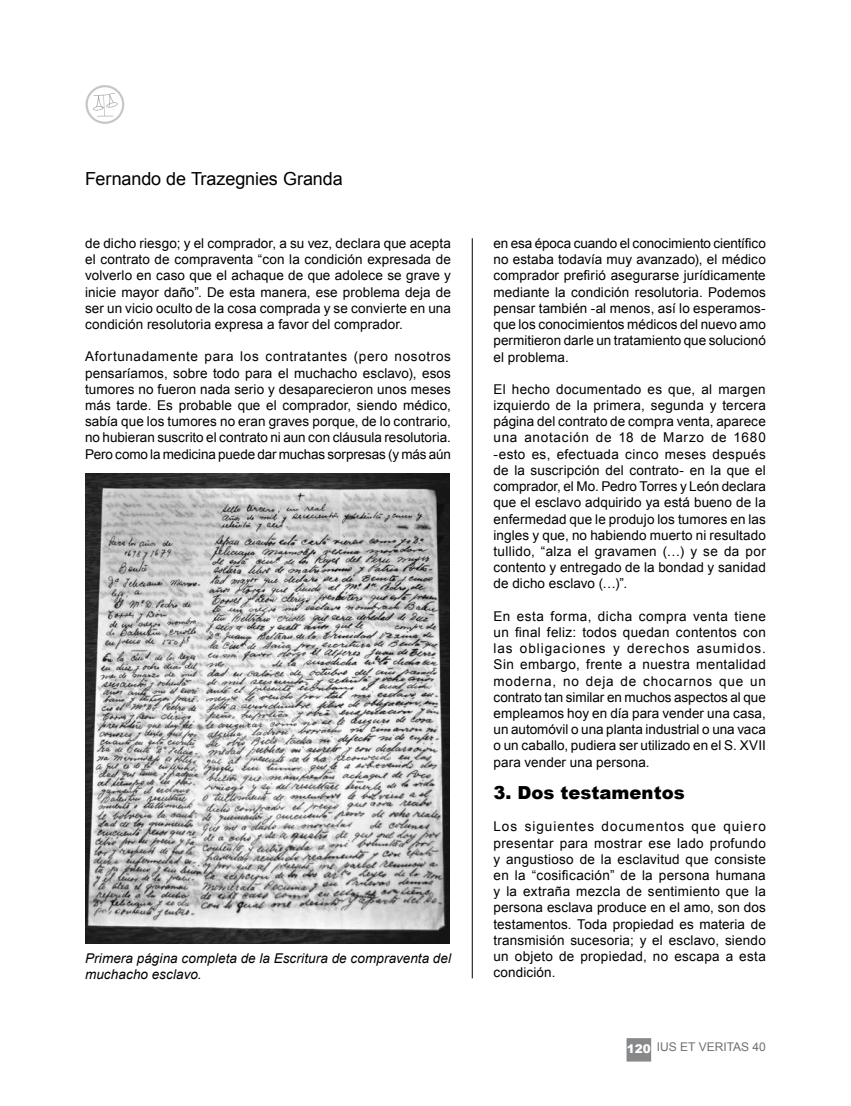
<style>
.page{position:relative;width:851px;height:1106px;background:#fff}
.page>*{position:absolute;margin:0;border:0;box-sizing:border-box;transform-origin:0 0}
.t1{font:18px "Arial";letter-spacing:-.005em;color:#000}
.t2{font:900 18px "Arial";color:#000}
.t3{font:13.5px/16.2px "Arial";letter-spacing:.01em;color:#000;text-align:justify}
.t4{font:italic 13.5px/16.2px "Arial";letter-spacing:.005em;color:#000}
.t5{font:12px "Arial";color:#707173}
.s1{font-weight:900;color:#fff}
</style>
<div class="page">
<hr style="left:472px;top:238px;width:1px;height:740px;background:#000">
<div style="left:626px;top:1038px;width:25px;height:23px;background:#87888a;border:2px solid #87888a"></div>
<svg style="left:85px;top:85px;width:39px;height:39px"></svg>
<img style="left:85px;top:473px;width:365px;height:470px">
<h1 class="t1" style="left:85px;top:167px;width:259px">Fernando de Trazegnies Granda</h1>
<p class="t3" style="left:85px;top:235px;width:367px">de dicho riesgo; y el comprador, a su vez, declara que acepta el contrato de compraventa “con la condición expresada de volverlo en caso que el achaque de que adolece se grave y inicie mayor daño”. De esta manera, ese problema deja de ser un vicio oculto de la cosa comprada y se convierte en una condición resolutoria expresa a favor del comprador.</p>
<p class="t3" style="left:85px;top:349px;width:367px">Afortunadamente para los contratantes (pero nosotros pensaríamos, sobre todo para el muchacho esclavo), esos tumores no fueron nada serio y desaparecieron unos meses más tarde. Es probable que el comprador, siendo médico, sabía que los tumores no eran graves porque, de lo contrario, no hubieran suscrito el contrato ni aun con cláusula resolutoria.<br>Pero como la medicina puede dar muchas sorpresas (y más aún</p>
<p class="t4" style="left:85px;top:950px;width:367px">Primera página completa de la Escritura de compraventa del muchacho esclavo.</p>
<p class="t3" style="left:493px;top:235px;width:274px">en esa época cuando el conocimiento científico no estaba todavía muy avanzado), el médico comprador prefirió asegurarse jurídicamente mediante la condición resolutoria. Podemos pensar también -al menos, así lo esperamos&shy;que los conocimientos médicos del nuevo amo permitieron darle un tratamiento que solucionó el problema.</p>
<p class="t3" style="left:493px;top:381px;width:274px">El hecho documentado es que, al margen izquierdo de la primera, segunda y tercera página del contrato de compra venta, aparece una anotación de 18 de Marzo de 1680 -esto es, efectuada cinco meses después de la suscripción del contrato- en la que el comprador, el Mo. Pedro Torres y León declara que el esclavo adquirido ya está bueno de la enfermedad que le produjo los tumores en las ingles y que, no habiendo muerto ni resultado tullido, “alza el gravamen (…) y se da por contento y entregado de la bondad y sanidad de dicho esclavo (…)”.</p>
<p class="t3" style="left:493px;top:608px;width:274px;text-align:left">En esta forma, dicha compra venta tiene un final feliz: todos quedan contentos con las obligaciones y derechos asumidos.<br>Sin embargo, frente a nuestra mentalidad moderna, no deja de chocarnos que un contrato tan similar en muchos aspectos al que empleamos hoy en día para vender una casa, un automóvil o una planta industrial o una vaca o un caballo, pudiera ser utilizado en el S. XVII para vender una persona.</p>
<h1 class="t2" style="left:493px;top:779px;width:192px">3. Dos testamentos</h1>
<p class="t3" style="left:493px;top:818px;width:274px">Los siguientes documentos que quiero presentar para mostrar ese lado profundo y angustioso de la esclavitud que consiste en la “cosificación” de la persona humana y la extraña mezcla de sentimiento que la persona esclava produce en el amo, son dos testamentos. Toda propiedad es materia de transmisión sucesoria; y el esclavo, siendo un objeto de propiedad, no escapa a esta condición.</p>
<p class="t5" style="left:626px;top:1038px;width:141px"><span class="s1">120</span> ius et veritas 40</p>
</div>
